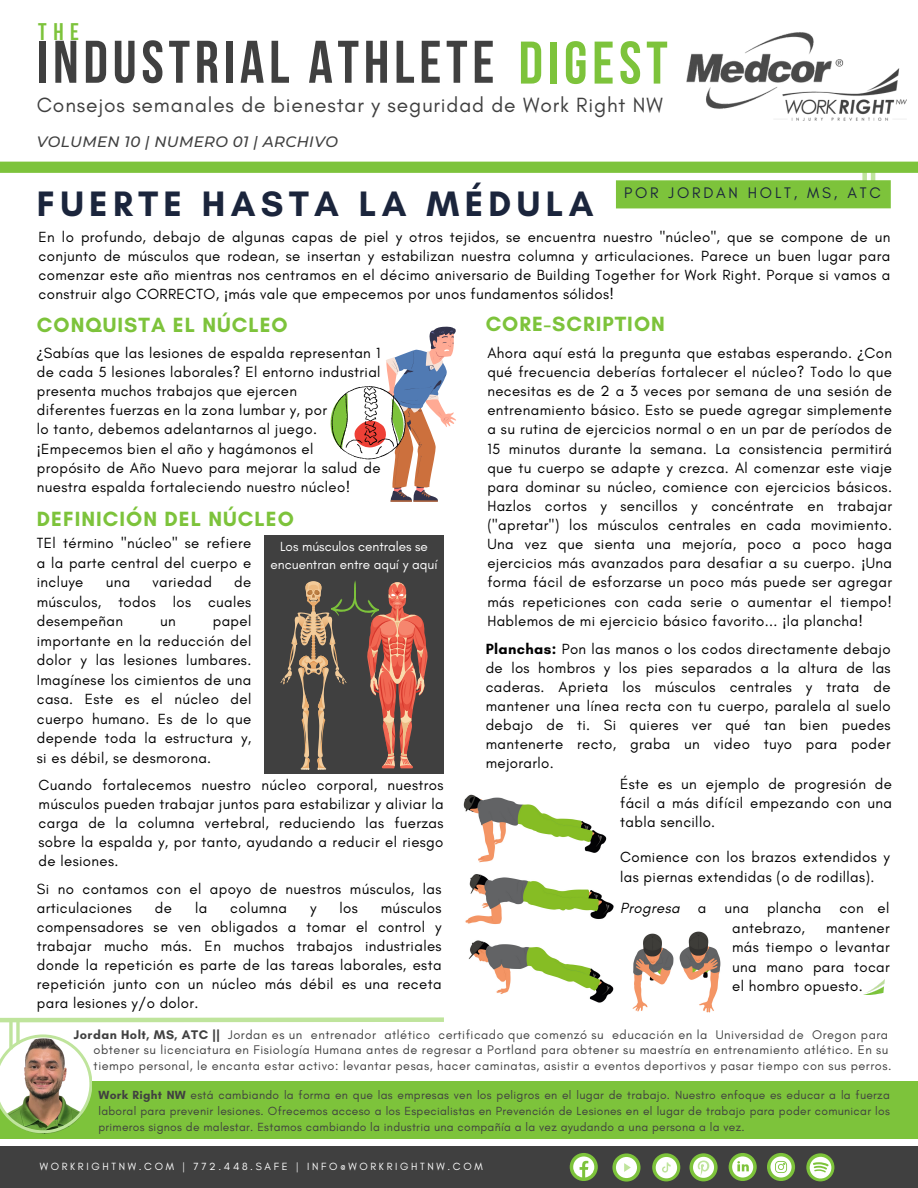
<style>
.page{position:relative;width:918px;height:1188px;background:#fff}
.page>*{position:absolute;margin:0;border:0;box-sizing:border-box;transform-origin:0 0}
.t1{font:700 60px "Bebas Neue";letter-spacing:.08em;color:#404040}
.t2{font:700 36px "Glacial Indifference";letter-spacing:.15em;color:#1b253c}
.t3{font:700 24px "Bebas Neue";color:#7dc33b}
.t4{font:21px "Glacial Indifference";letter-spacing:.04em;color:#404040}
.t5{font:700 21px "Glacial Indifference";letter-spacing:.05em;color:#7dc33b}
.t6{font:15.6px "Glacial Indifference";letter-spacing:.18em;color:#1b253c}
.t7{font:15px/19.2px "Glacial Indifference";letter-spacing:.025em;color:#000;text-align:justify}
.t8{font:italic 500 15px "Montserrat";letter-spacing:.025em;color:#404040}
.t9{font:13.5px/18px "Glacial Indifference";color:#fff;text-align:center}
.t10{font:12.75px "Glacial Indifference";letter-spacing:.04em;color:#404040}
.t11{font:12px/16px "Glacial Indifference";letter-spacing:.025em;color:#404040;text-align:justify}
.t12{font:10.65px "Glacial Indifference";letter-spacing:.25em;color:#fff}
.s1{color:#7dc33b}
.s2{font-family:"Noto Sans"}
.s3{font-weight:700}
.s4{font-style:italic}
</style>
<div class="page">
<hr style="left:871px;top:162px;width:4px;height:28px;background:#bfe49c">
<div style="left:862px;top:167px;width:5px;height:36px;background:#bfe49c"></div>
<div style="left:0;top:162px;width:918px;height:11px;background:#7dc33b"></div>
<div style="left:0;top:1147px;width:918px;height:41px;background:#404040"></div>
<div style="left:570px;top:1153px;width:28px;height:28px;background:#7dc33b;border-radius:50%"></div>
<svg style="left:573px;top:1156px;width:21px;height:21px"></svg>
<svg style="left:689px;top:1153px;width:29px;height:28px"></svg>
<svg style="left:693px;top:1157px;width:21px;height:21px"></svg>
<div style="left:767px;top:1153px;width:28px;height:28px;background:#7dc33b;border-radius:50%"></div>
<svg style="left:770px;top:1156px;width:22px;height:22px"></svg>
<div style="left:729px;top:1153px;width:28px;height:28px;background:#7dc33b;border-radius:50%"></div>
<svg style="left:732px;top:1156px;width:21px;height:22px"></svg>
<svg style="left:612px;top:1153px;width:29px;height:29px"></svg>
<div style="left:616px;top:1157px;width:21px;height:21px;background:#fff;border-radius:50%"></div>
<svg style="left:624px;top:1163px;width:7px;height:9px"></svg>
<svg style="left:652px;top:1153px;width:28px;height:28px"></svg>
<svg style="left:656px;top:1157px;width:21px;height:21px"></svg>
<div style="left:0;top:1082px;width:918px;height:57px;background:#7dc33b"></div>
<img style="left:0;top:1034px;width:92px;height:99px">
<svg style="left:806px;top:1153px;width:28px;height:28px"></svg>
<svg style="left:810px;top:1157px;width:21px;height:21px"></svg>
<svg style="left:0;top:1017px;width:444px;height:6px;background:#ceeab4"></svg>
<svg style="left:9px;top:1019px;width:4px;height:30px"></svg>
<svg style="left:16px;top:1020px;width:4px;height:24px"></svg>
<div style="left:616px;top:180px;width:275px;height:28px;background:#7dc33b"></div>
<div style="left:264px;top:536px;width:180px;height:238px;background:#404040"></div>
<img style="left:863px;top:979px;width:22px;height:16px">
<img style="left:468px;top:940px;width:146px;height:63px">
<img style="left:632px;top:933px;width:42px;height:79px">
<img style="left:679px;top:931px;width:42px;height:82px">
<img style="left:465px;top:874px;width:149px;height:50px">
<img style="left:463px;top:794px;width:144px;height:69px">
<svg style="left:330px;top:326px;width:126px;height:176px"></svg>
<svg style="left:280px;top:580px;width:148px;height:190px"></svg>
<img style="left:686px;top:32px;width:220px;height:89px">
<p class="t3" style="left:38px;top:22px;width:42px">THE</p>
<p class="t1" style="left:37px;top:38px;width:632px">INDUSTRIAL ATHLETE <span class="s1">DIGEST</span></p>
<p class="t4" style="left:37px;top:92px;width:627px">Consejos semanales de bienestar y seguridad de Work Right NW</p>
<p class="t8" style="left:37px;top:132px;width:303px">VOLUMEN 10 | NUMERO 01 | ARCHIVO</p>
<p class="t2" style="left:37px;top:182px;width:558px">FUERTE HASTA LA MÉDULA</p>
<h2 class="t7" style="left:39px;top:227px;width:853px">En lo profundo, debajo de algunas capas de piel y otros tejidos, se encuentra nuestro "núcleo", que se compone de un conjunto de músculos que rodean, se insertan y estabilizan nuestra columna y articulaciones. Parece un buen lugar para comenzar este año mientras nos centramos en el décimo aniversario de Building Together for Work Right. Porque si vamos a construir algo CORRECTO, <span class="s2">¡</span>más vale que empecemos por unos fundamentos sólidos!</h2>
<p class="t5" style="left:37px;top:312px;width:252px">CONQUISTA EL NÚCLEO</p>
<h4 class="t7" style="left:37px;top:343px;width:345px"><span class="s2">¿</span>Sabías que las lesiones de espalda representan 1 de cada 5 lesiones laborales? El entorno industrial presenta muchos trabajos que ejercen</h4>
<p class="t7" style="left:37px;top:400px;width:292px">diferentes fuerzas en la zona lumbar y, por</p>
<p class="t7" style="left:37px;top:420px;width:282px">lo tanto, debemos adelantarnos al juego.</p>
<p class="t7" style="left:37px;top:439px;width:278px"><span class="s2">¡</span>Empecemos bien el año y hagámonos el</p>
<p class="t7" style="left:37px;top:458px;width:345px">propósito de Año Nuevo para mejorar la salud de nuestra espalda fortaleciendo nuestro núcleo!</p>
<h6 class="t6" style="left:624px;top:184px;width:258px">POR JORDAN HOLT, MS, ATC</h6>
<h4 class="t5" style="left:486px;top:311px;width:181px">CORE-SCRIPTION</h4>
<p class="t7" style="left:487px;top:343px;width:406px">Ahora aquí está la pregunta que estabas esperando. <span class="s2">¿</span>Con qué frecuencia deberías fortalecer el núcleo? Todo lo que necesitas es de 2 a 3 veces por semana de una sesión de entrenamiento básico. Esto se puede agregar simplemente a su rutina de ejercicios normal o en un par de períodos de 15 minutos durante la semana. La consistencia permitirá que tu cuerpo se adapte y crezca. Al comenzar este viaje para dominar su núcleo, comience con ejercicios básicos.<br>Hazlos cortos y sencillos y concéntrate en trabajar ("apretar") los músculos centrales en cada movimiento.<br>Una vez que sienta una mejoría, poco a poco haga ejercicios más avanzados para desafiar a su cuerpo. <span class="s2">¡</span>Una forma fácil de esforzarse un poco más puede ser agregar más repeticiones con cada serie o aumentar el tiempo!<br>Hablemos de mi ejercicio básico favorito... <span class="s2">¡</span>la plancha!</p>
<p class="t5" style="left:37px;top:506px;width:258px">DEFINICIÓN DEL NÚCLEO</p>
<p class="t7" style="left:37px;top:533px;width:216px">TEl término "núcleo" se refiere a la parte central del cuerpo e incluye</p>
<p class="t9" style="left:271px;top:537px;width:168px">Los músculos centrales se encuentran entre aquí y aquí</p>
<p class="t7" style="left:37px;top:572px;width:216px;text-indent:197px">de músculos, todos los cuales desempeñan</p>
<p class="t7" style="left:106px;top:572px;width:26px">una</p>
<p class="t7" style="left:153px;top:572px;width:61px">variedad</p>
<p class="t7" style="left:37px;top:611px;width:216px;text-indent:176px">papel importante en la reducción del dolor y las lesiones lumbares.<br>Imagínese los cimientos de una casa. Este es el núcleo del cuerpo humano. Es de lo que depende toda la estructura y, si es débil, se desmorona.</p>
<p class="t7" style="left:160px;top:611px;width:17px">un</p>
<p class="t7" style="left:486px;top:639px;width:407px"><span class="s3">Planchas:</span> Pon las manos o los codos directamente debajo de los hombros y los pies separados a la altura de las caderas. Aprieta los músculos centrales y trata de mantener una línea recta con tu cuerpo, paralela al suelo debajo de ti. Si quieres ver qué tan bien puedes mantenerte recto, graba un video tuyo para poder mejorarlo.</p>
<p class="t7" style="left:39px;top:775px;width:407px">Cuando fortalecemos nuestro núcleo corporal, nuestros músculos pueden trabajar juntos para estabilizar y aliviar la carga de la columna vertebral, reduciendo las fuerzas sobre la espalda y, por tanto, ayudando a reducir el riesgo de lesiones.</p>
<p class="t7" style="left:37px;top:879px;width:406px">Si no contamos con el apoyo de nuestros músculos, las articulaciones</p>
<p class="t7" style="left:37px;top:898px;width:406px;text-indent:344px">músculos compensadores se ven obligados a tomar el control y trabajar mucho más. En muchos trabajos industriales donde la repetición es parte de las tareas laborales, esta repetición junto con un núcleo más débil es una receta para lesiones y/o dolor.</p>
<p class="t7" style="left:155px;top:898px;width:19px">de</p>
<p class="t7" style="left:195px;top:898px;width:14px">la</p>
<p class="t7" style="left:230px;top:898px;width:58px">columna</p>
<p class="t7" style="left:310px;top:898px;width:8px">y</p>
<p class="t7" style="left:340px;top:898px;width:20px">los</p>
<p class="t7" style="left:620px;top:774px;width:273px">Éste es un ejemplo de progresión de fácil a más difícil empezando con una tabla sencillo.</p>
<p class="t7" style="left:620px;top:848px;width:271px">Comience con los brazos extendidos y las piernas extendidas (o de rodillas).</p>
<h3 class="t7" style="left:620px;top:898px;width:271px"><span class="s4">Progresa</span> a una plancha con el</h3>
<h4 class="t7" style="left:732px;top:918px;width:74px">antebrazo,</h4>
<h4 class="t7" style="left:732px;top:918px;width:159px;text-indent:94px">mantener más tiempo o levantar una mano para tocar el hombro opuesto.</h4>
<h1 class="t10" style="left:74px;top:1026px;width:816px"><span class="s3">Jordan Holt, MS, ATC ||</span> Jordan es un entrenador atlético certificado que comenzó su educación en la Universidad de Oregon para</h1>
<h1 class="t10" style="left:94px;top:1042px;width:796px">obtener su licenciatura en Fisiología Humana antes de regresar a Portland para obtener su maestría en entrenamiento atlético. En su</h1>
<h5 class="t10" style="left:94px;top:1058px;width:799px">tiempo personal, le encanta estar activo: levantar pesas, hacer caminatas, asistir a eventos deportivos y pasar tiempo con sus perros.</h5>
<p class="t11" style="left:98px;top:1087px;width:793px"><span class="s3">Work Right NW</span> está cambiando la forma en que las empresas ven los peligros en el lugar de trabajo. Nuestro enfoque es educar a la fuerza laboral para prevenir lesiones. Ofrecemos acceso a los Especialistas en Prevención de Lesiones en el lugar de trabajo para poder comunicar los primeros signos de malestar. Estamos cambiando la industria una compañía a la vez ayudando a una persona a la vez.</p>
<p class="t12" style="left:40px;top:1160px;width:444px">WORKRIGHTNW.COM | 772.448.SAFE | INFO@WORKRIGHTNW.COM</p>
</div>
